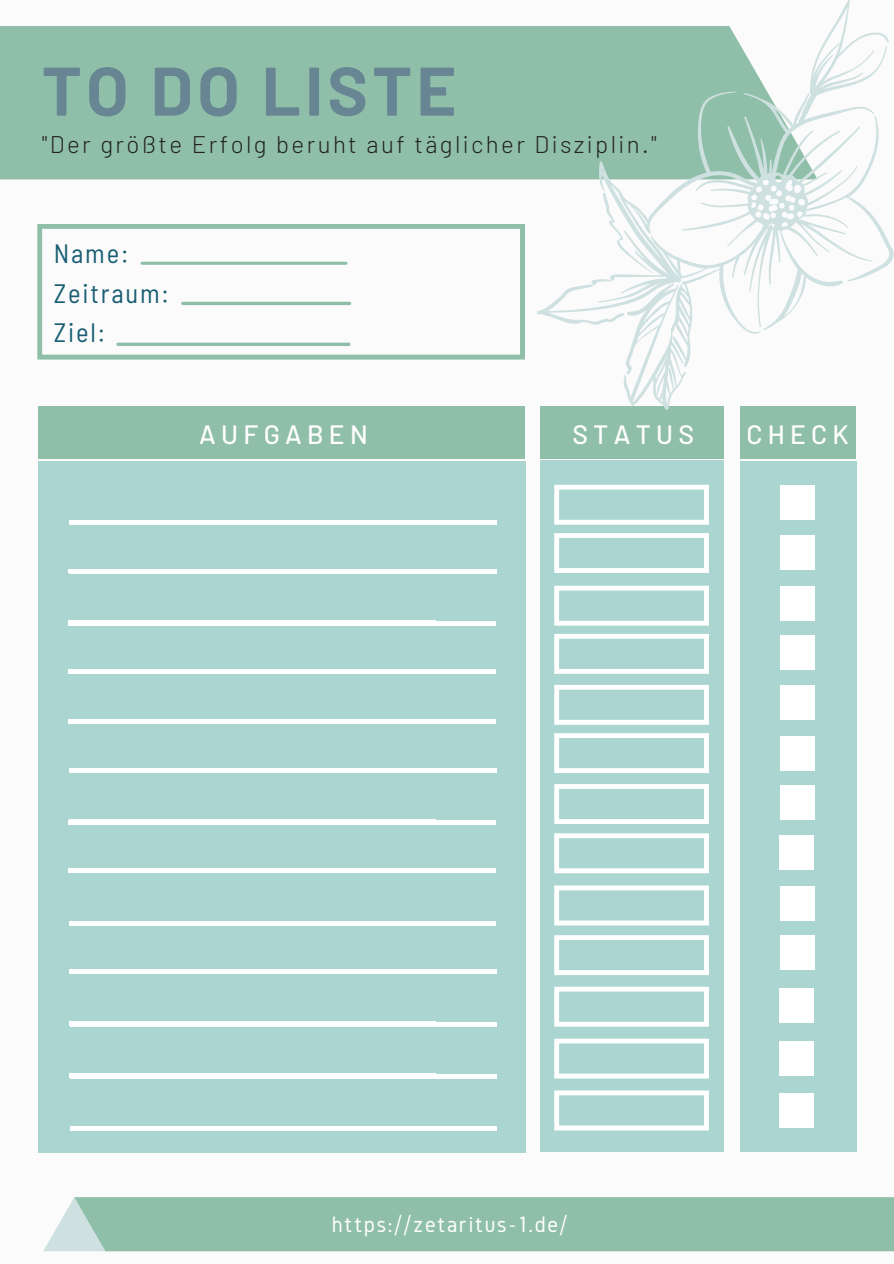
<style>
.page{position:relative;width:894px;height:1264px;background:#fff}
.page>*{position:absolute;margin:0;border:0;box-sizing:border-box;transform-origin:0 0}
.t1{font:700 68.55px "Barlow";letter-spacing:.06em;color:#678593}
.t2{font:semi-condensed 26.55px "Barlow";letter-spacing:.07em;color:#195e73}
.t3{font:500 26.55px "Barlow";letter-spacing:.2em;color:#fff}
.t4{font:300 24px "Barlow";letter-spacing:.1em;color:#222}
.t5{font:23.25px "Gidole";letter-spacing:.07em;color:#fff}
</style>
<div class="page">
<div style="left:0;top:0;width:893px;height:1263px;background:#fbfbfb"></div>
<div style="left:0;top:26px;width:537px;height:153px;background:#8fbfa9"></div>
<svg style="left:43px;top:1197px;width:850px;height:54px;background:#93c1ac"></svg>
<div style="left:739px;top:461px;width:117px;height:690px;background:#abd5d1"></div>
<div style="left:780px;top:485px;width:34px;height:34px;background:#fff"></div>
<div style="left:779px;top:535px;width:35px;height:34px;background:#fff"></div>
<div style="left:780px;top:585px;width:34px;height:35px;background:#fff"></div>
<div style="left:780px;top:635px;width:34px;height:34px;background:#fff"></div>
<div style="left:779px;top:685px;width:35px;height:34px;background:#fff"></div>
<div style="left:780px;top:735px;width:34px;height:35px;background:#fff"></div>
<div style="left:779px;top:785px;width:35px;height:34px;background:#fff"></div>
<svg style="left:37px;top:224px;width:488px;height:135px"></svg>
<div style="left:38px;top:406px;width:487px;height:53px;background:#8fbfa9"></div>
<div style="left:540px;top:406px;width:183px;height:53px;background:#8fbfa9"></div>
<div style="left:739px;top:406px;width:116px;height:53px;background:#8fbfa9"></div>
<div style="left:38px;top:461px;width:488px;height:691px;background:#abd5d1"></div>
<div style="left:540px;top:461px;width:183px;height:690px;background:#abd5d1"></div>
<div style="left:779px;top:835px;width:34px;height:34px;background:#fff"></div>
<div style="left:779px;top:886px;width:35px;height:34px;background:#fff"></div>
<div style="left:779px;top:935px;width:35px;height:34px;background:#fff"></div>
<div style="left:779px;top:988px;width:34px;height:35px;background:#fff"></div>
<div style="left:779px;top:1040px;width:34px;height:35px;background:#fff"></div>
<div style="left:779px;top:1092px;width:34px;height:35px;background:#fff"></div>
<hr style="left:69px;top:520px;width:427px;height:4px;background:#fff">
<hr style="left:68px;top:569px;width:310px;height:4px;background:#fff">
<hr style="left:69px;top:620px;width:309px;height:4px;background:#fff">
<hr style="left:69px;top:569px;width:427px;height:4px;background:#fff">
<hr style="left:69px;top:819px;width:367px;height:4px;background:#fff">
<div style="left:69px;top:920px;width:426px;height:5px;background:#fff"></div>
<div style="left:69px;top:969px;width:427px;height:5px;background:#fff"></div>
<hr style="left:69px;top:1021px;width:366px;height:4px;background:#fff">
<div style="left:70px;top:1021px;width:426px;height:5px;background:#fff"></div>
<hr style="left:69px;top:1073px;width:367px;height:4px;background:#fff">
<div style="left:70px;top:1073px;width:426px;height:5px;background:#fff"></div>
<div style="left:70px;top:1125px;width:426px;height:5px;background:#fff"></div>
<hr style="left:68px;top:621px;width:428px;height:4px;background:#fff">
<div style="left:68px;top:669px;width:428px;height:5px;background:#fff"></div>
<hr style="left:68px;top:719px;width:428px;height:4px;background:#fff">
<hr style="left:69px;top:768px;width:427px;height:4px;background:#fff">
<hr style="left:68px;top:820px;width:427px;height:4px;background:#fff">
<div style="left:68px;top:868px;width:427px;height:5px;background:#fff"></div>
<svg style="left:537px;top:0;width:356px;height:410px"></svg>
<svg style="left:554px;top:485px;width:154px;height:39px"></svg>
<svg style="left:554px;top:533px;width:154px;height:40px"></svg>
<svg style="left:554px;top:585px;width:154px;height:40px"></svg>
<svg style="left:554px;top:634px;width:154px;height:39px"></svg>
<svg style="left:554px;top:685px;width:154px;height:39px"></svg>
<svg style="left:554px;top:733px;width:154px;height:40px"></svg>
<svg style="left:554px;top:784px;width:154px;height:40px"></svg>
<svg style="left:554px;top:833px;width:154px;height:40px"></svg>
<svg style="left:554px;top:885px;width:154px;height:40px"></svg>
<svg style="left:554px;top:935px;width:154px;height:40px"></svg>
<svg style="left:554px;top:986px;width:154px;height:40px"></svg>
<svg style="left:554px;top:1038px;width:154px;height:40px"></svg>
<svg style="left:554px;top:1090px;width:154px;height:40px"></svg>
<hr style="left:142px;top:262px;width:204px;height:3px;background:#8fbfa9">
<hr style="left:183px;top:302px;width:166px;height:3px;background:#8fbfa9">
<svg style="left:118px;top:342px;width:231px;height:4px"></svg>
<p class="t1" style="left:42px;top:47px;width:416px">TO DO LISTE</p>
<p class="t4" style="left:42px;top:129px;width:616px">"Der größte Erfolg beruht auf täglicher Disziplin."</p>
<p class="t2" style="left:54px;top:236px;width:76px">Name:</p>
<p class="t2" style="left:54px;top:276px;width:117px">Zeitraum:</p>
<p class="t2" style="left:54px;top:315px;width:53px">Ziel:</p>
<p class="t3" style="left:199px;top:417px;width:170px">AUFGABEN</p>
<p class="t3" style="left:572px;top:417px;width:123px">STATUS</p>
<p class="t3" style="left:746px;top:417px;width:104px">CHECK</p>
<p class="t5" style="left:331px;top:1210px;width:237px">https://zetaritus-1.de/</p>
</div>
